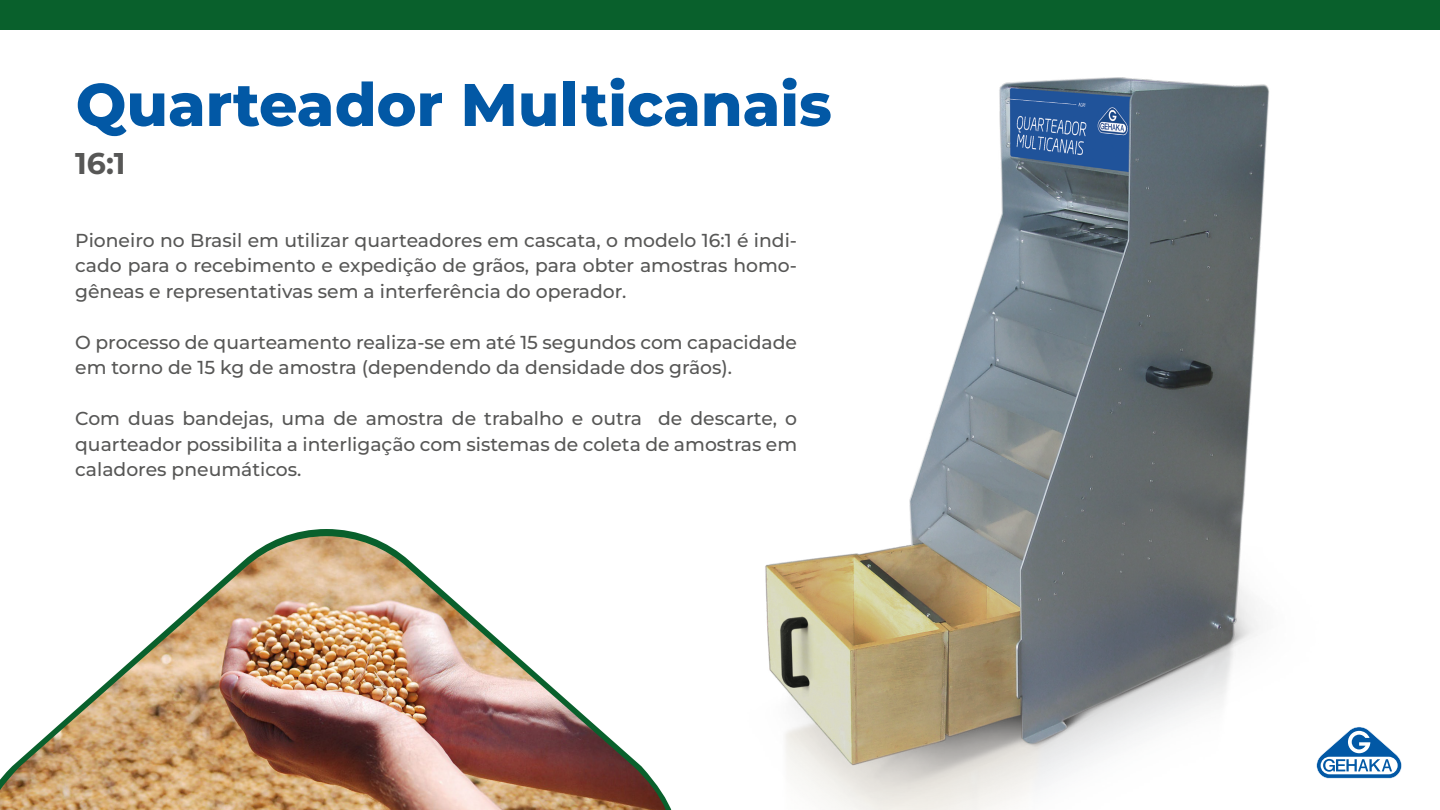
<style>
.page{position:relative;width:1440px;height:810px;background:#fff}
.page>*{position:absolute;margin:0;border:0;box-sizing:border-box;transform-origin:0 0}
.t1{font:800 60px "Montserrat";color:#0258a5}
.t2{font:700 30px "Montserrat";color:#575756}
.t3{font:500 18.75px/25.5px "Montserrat";color:#575756;text-align:justify}
</style>
<div class="page">
<svg style="left:1318px;top:727px;width:84px;height:51px"></svg>
<img style="left:765px;top:78px;width:553px;height:732px">
<img style="left:0;top:536px;width:666px;height:274px">
<div style="left:0;top:0;width:1440px;height:30px;background:#09602c"></div>
<h1 class="t1" style="left:76px;top:61px;width:758px">Quarteador Multicanais</h1>
<h2 class="t2" style="left:75px;top:142px;width:52px">16:1</h2>
<p class="t3" style="left:75px;top:227px;width:723px">Pioneiro no Brasil em utilizar quarteadores em cascata, o modelo 16:1 é indi&shy;cado para o recebimento e expedição de grãos, para obter amostras homo&shy;gêneas e representativas sem a interferência do operador.</p>
<p class="t3" style="left:75px;top:329px;width:723px">O processo de quarteamento realiza-se em até 15 segundos com capacidade em torno de 15 kg de amostra (dependendo da densidade dos grãos).</p>
<p class="t3" style="left:75px;top:405px;width:723px">Com duas bandejas, uma de amostra de trabalho e outra de descarte, o quarteador possibilita a interligação com sistemas de coleta de amostras em caladores pneumáticos.</p>
</div>
